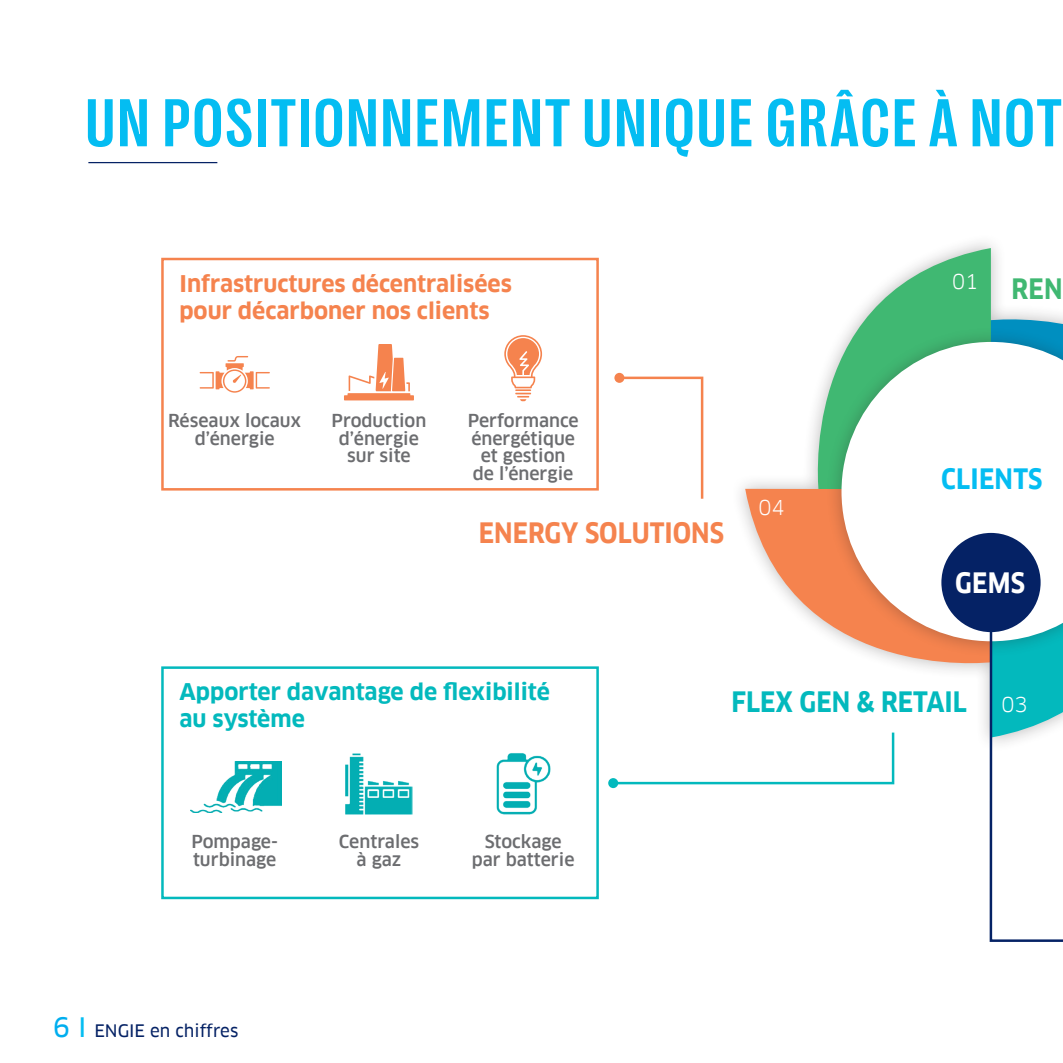
<style>
.page{position:relative;width:1063px;height:1063px;background:#fff}
.page>*{position:absolute;margin:0;border:0;box-sizing:border-box;transform-origin:0 0}
.Inter_titre{font:700 condensed 68.75px "Right Grotesk";letter-spacing:.04em;color:#04bdf2}
.t1{font:700 27.5px "Clan Pro";color:#f5834e;scale:.9 1}
.t2{font:700 27.5px "Clan Pro";color:#03b9bd;scale:.9 1}
.t3{font:700 27.5px "Clan Pro";letter-spacing:.01em;color:#04bdf2;scale:.9 1}
.t4{font:700 27.5px "Clan Pro";color:#fff;scale:.9 1}
.t5{font:700 27.5px "Clan Pro";color:#40b872;scale:.9 1}
.t6{font:700 22.5px/27px "Clan Pro";color:#f5834e}
.t7{font:700 22.5px/27px "Clan Pro";color:#03b9bd}
.t8{font:20px "Clan Pro";color:#fff}
.t9{font:500 17.5px/17.5px "Clan Pro";color:#6c6d70;text-align:center}
.Texte_courant{font:17px "Clan Pro News";color:#052265}
.s1{font-size:26.25px;color:#00aeef}
.s2{font-size:26.25px;color:#04bdf2}
</style>
<div class="page">
<svg style="left:794px;top:248px;width:197px;height:241px"></svg>
<svg style="left:745px;top:489px;width:244px;height:197px"></svg>
<div style="left:825px;top:326px;width:238px;height:332px;background:#231f20;opacity:.3"></div>
<svg style="left:842px;top:342px;width:147px;height:299px"></svg>
<hr style="left:88px;top:162px;width:129px;height:1px;background:#052265">
<svg style="left:621px;top:375px;width:83px;height:124px"></svg>
<div style="left:614px;top:373px;width:10px;height:10px;background:#f5834e;border-radius:50%"></div>
<div style="left:161px;top:258px;width:438px;height:233px;border:2px solid #f5834e"></div>
<svg style="left:200px;top:356px;width:70px;height:37px"></svg>
<svg style="left:344px;top:344px;width:70px;height:56px"></svg>
<svg style="left:504px;top:335px;width:38px;height:66px"></svg>
<svg style="left:615px;top:732px;width:280px;height:54px"></svg>
<div style="left:608px;top:778px;width:10px;height:10px;background:#03b9bd;border-radius:50%"></div>
<div style="left:941px;top:533px;width:100px;height:99px;background:#052265;border-radius:50%"></div>
<svg style="left:989px;top:296px;width:74px;height:646px"></svg>
<div style="left:161px;top:666px;width:438px;height:233px;border:2px solid #03b9bd"></div>
<img style="left:345px;top:753px;width:68px;height:61px">
<img style="left:496px;top:753px;width:55px;height:61px">
<img style="left:190px;top:761px;width:91px;height:52px">
<p class="Inter_titre" style="left:86px;top:87px;width:977px">UN POSITIONNEMENT UNIQUE GRÂCE À NOT</p>
<p class="t6" style="left:179px;top:270px;width:334px">Infrastructures décentralisées pour décarboner nos clients</p>
<p class="t8" style="left:952px;top:269px;width:28px">01</p>
<p class="t5" style="left:1011px;top:273px;width:58px">REN</p>
<p class="t9" style="left:168px;top:412px;width:135px">Réseaux locaux</p>
<p class="t9" style="left:195px;top:430px;width:82px">d’énergie</p>
<p class="t9" style="left:332px;top:412px;width:96px">Production d’énergie sur site</p>
<p class="t9" style="left:468px;top:412px;width:112px">Performance énergétique et gestion<br>de l’énergie</p>
<p class="t1" style="left:479px;top:516px;width:274px">ENERGY SOLUTIONS</p>
<p class="t8" style="left:758px;top:496px;width:28px">04</p>
<p class="t3" style="left:941px;top:463px;width:114px">CLIENTS</p>
<p class="t4" style="left:955px;top:567px;width:79px">GEMS</p>
<p class="t7" style="left:179px;top:679px;width:372px">Apporter davantage de flexibilité au système</p>
<p class="t2" style="left:731px;top:685px;width:263px">FLEX GEN &amp; RETAIL</p>
<p class="t8" style="left:1002px;top:692px;width:28px">03</p>
<p class="t9" style="left:191px;top:833px;width:88px">Pompage-</p>
<p class="t9" style="left:193px;top:851px;width:85px">turbinage</p>
<p class="t9" style="left:339px;top:833px;width:82px">Centrales à gaz</p>
<p class="t9" style="left:472px;top:833px;width:104px">Stockage par batterie</p>
<p class="Texte_courant" style="left:53px;top:1020px;width:187px"><span class="s1">6</span> <span class="s2">I</span> ENGIE en chiffres</p>
</div>
